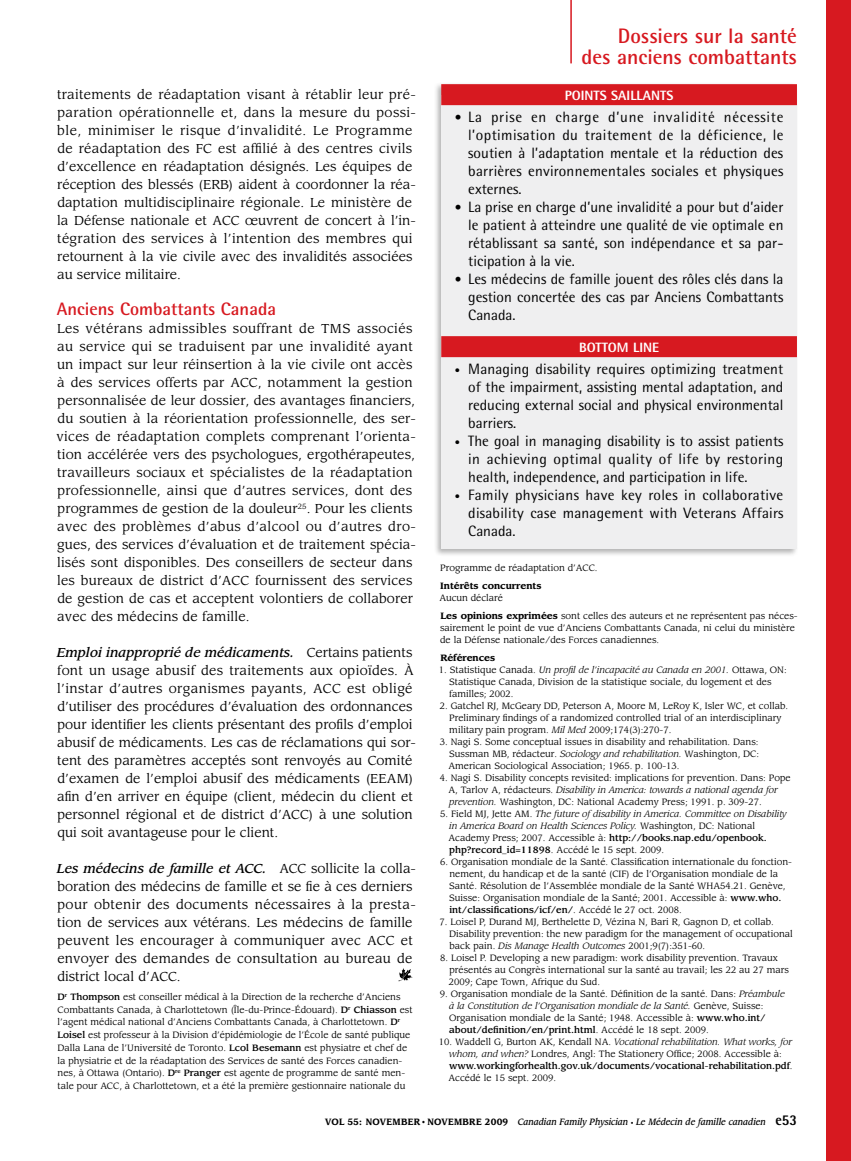
<style>
.page{position:relative;width:851px;height:1161px;background:#fff}
.page>*{position:absolute;margin:0;border:0;box-sizing:border-box;transform-origin:0 0}
.t1{font:700 21px/21px "Rotis Semi Sans Std";color:#d71920;text-align:right}
.t2{font:700 18px "Rotis Semi Sans Std";color:#d71920}
.t3{font:15px/18px "Rotis Semi Sans Std";color:#000;text-align:justify}
.t4{font:800 13.5px "Rotis Semi Sans Std";color:#fff}
.t5{font:12.75px/18px "Leawood Std";letter-spacing:.01em;color:#000}
.t6{font:9px/12px "Leawood Std";color:#000}
.t7{font:italic 500 9px "Leawood Std";color:#000;scale:.9 1}
.t8{font:700 9px "Leawood Std";color:#000}
.s1{font-weight:500;font-style:italic}
.s2{font-weight:500}
.s3{font-size:13.5px}
.s4{font-size:10.5px}
.s5{font-weight:700}
.s6{font-style:italic}
.s7{font-weight:700;font-style:normal}
.s8{font-family:"Times";font-weight:400;font-style:normal}
.s9{font-style:normal;font-size:6px}
.s10{font-family:"Rotis Semi Sans Std";font-weight:800;font-style:normal;font-size:15px}
</style>
<div class="page">
<div style="left:826px;top:0;width:24px;height:1161px;background:#d71920"></div>
<svg style="left:398px;top:968px;width:15px;height:13px"></svg>
<hr style="left:570px;top:0;width:2px;height:63px;background:#d71920">
<div style="left:433px;top:82px;width:366px;height:475px;background:#000;opacity:.3"></div>
<div style="left:441px;top:95px;width:355px;height:454px;background:#efeff0"></div>
<div style="left:441px;top:84px;width:355px;height:21px;background:#d71920"></div>
<div style="left:441px;top:336px;width:355px;height:21px;background:#d71920"></div>
<p class="t5" style="left:57px;top:86px;width:360px">traitements de réadaptation visant à rétablir leur pré&shy;paration opérationnelle et, dans la mesure du possi&shy;ble, minimiser le risque d’invalidité. Le Programme de réadaptation des FC est affilié à des centres civils d’excellence en réadaptation désignés. Les équipes de réception des blessés (ERB) aident à coordonner la réa&shy;daptation multidisciplinaire régionale. Le ministère de la Défense nationale et ACC œuvrent de concert à l’in&shy;tégration des services à l’intention des membres qui retournent à la vie civile avec des invalidités associées au service militaire.</p>
<h2 class="t2" style="left:57px;top:298px;width:221px">Anciens Combattants Canada</h2>
<p class="t5" style="left:57px;top:320px;width:361px">Les vétérans admissibles souffrant de TMS associés au service qui se traduisent par une invalidité ayant un impact sur leur réinsertion à la vie civile ont accès à des services offerts par ACC, notamment la gestion personnalisée de leur dossier, des avantages financiers, du soutien à la réorientation professionnelle, des ser&shy;vices de réadaptation complets comprenant l’orienta&shy;tion accélérée vers des psychologues, ergothérapeutes, travailleurs sociaux et spécialistes de la réadaptation professionnelle, ainsi que d’autres services, dont des programmes de gestion de la douleur<sup>25</sup>. Pour les clients avec des problèmes d’abus d’alcool ou d’autres dro&shy;gues, des services d’évaluation et de traitement spécia&shy;lisés sont disponibles. Des conseillers de secteur dans les bureaux de district d’ACC fournissent des services de gestion de cas et acceptent volontiers de collaborer avec des médecins de famille.</p>
<p class="t5" style="left:57px;top:644px;width:360px"><span class="s1">Emploi inapproprié de médicaments.</span> Certains patients font un usage abusif des traitements aux opioïdes. À l’instar d’autres organismes payants, ACC est obligé d’utiliser des procédures d’évaluation des ordonnances pour identifier les clients présentant des profils d’emploi abusif de médicaments. Les cas de réclamations qui sor&shy;tent des paramètres acceptés sont renvoyés au Comité d’examen de l’emploi abusif des médicaments (EEAM) afin d’en arriver en équipe (client, médecin du client et personnel régional et de district d’ACC) à une solution qui soit avantageuse pour le client.</p>
<p class="t5" style="left:57px;top:860px;width:360px"><span class="s1">Les médecins de famille et ACC.</span> ACC sollicite la colla&shy;boration des médecins de famille et se fie à ces derniers pour obtenir des documents nécessaires à la presta&shy;tion de services aux vétérans. Les médecins de famille peuvent les encourager à communiquer avec ACC et envoyer des demandes de consultation au bureau de district local d’ACC.</p>
<p class="t6" style="left:57px;top:990px;width:356px;line-height:12.8px"><span class="s2">D</span><sup>r</sup> <span class="s2">Thompson</span> est conseiller médical à la Direction de la recherche d’Anciens Combattants Canada, à Charlottetown (Île-du-Prince-Édouard). <span class="s2">D</span><sup>r</sup> <span class="s2">Chiasson</span> est l’agent médical national d’Anciens Combattants Canada, à Charlottetown. <span class="s2">D</span><sup>r </sup><span class="s2">Loisel</span> est professeur à la Division d’épidémiologie de l’École de santé publique Dalla Lana de l’Université de Toronto. <span class="s2">Lcol Besemann</span> est physiatre et chef de la physiatrie et de la réadaptation des Services de santé des Forces canadien&shy;nes, à Ottawa (Ontario). <span class="s2">D</span><sup>re</sup> <span class="s2">Pranger</span> est agente de programme de santé men&shy;tale pour ACC, à Charlottetown, et a été la première gestionnaire nationale du</p>
<h1 class="t1" style="left:581px;top:25px;width:217px">Dossiers sur la santé<br>des anciens combattants</h1>
<h3 class="t4" style="left:565px;top:87px;width:110px">POINTS SAILLANTS</h3>
<h3 class="t3" style="left:468px;top:108px;width:317px;text-indent:-14px"><span class="s3">•</span> La prise en charge d’une invalidité nécessite l’optimisation du traitement de la déficience, le soutien à l’adaptation mentale et la réduction des barrières environnementales sociales et physiques externes.</h3>
<h3 class="t3" style="left:468px;top:198px;width:317px;text-indent:-14px"><span class="s3">•</span> La prise en charge d’une invalidité a pour but d’aider le patient à atteindre une qualité de vie optimale en rétablissant sa santé, son indépendance et sa par&shy;ticipation à la vie.</h3>
<h3 class="t3" style="left:468px;top:270px;width:317px;text-indent:-14px"><span class="s3">•</span> Les médecins de famille jouent des rôles clés dans la gestion concertée des cas par Anciens Combattants Canada.</h3>
<h3 class="t4" style="left:579px;top:339px;width:81px">BOTTOM LINE</h3>
<h3 class="t3" style="left:468px;top:360px;width:317px;text-indent:-14px"><span class="s4">•</span> Managing disability requires optimizing treatment of the impairment, assisting mental adaptation, and reducing external social and physical environmental barriers.</h3>
<h3 class="t3" style="left:468px;top:432px;width:316px;text-indent:-14px"><span class="s4">•</span> The goal in managing disability is to assist patients in achieving optimal quality of life by restoring health, independence, and participation in life.</h3>
<h3 class="t3" style="left:468px;top:486px;width:316px;text-indent:-14px"><span class="s4">•</span> Family physicians have key roles in collaborative disability case management with Veterans Affairs Canada.</h3>
<p class="t6" style="left:440px;top:562px;width:159px">Programme de réadaptation d’ACC.</p>
<p class="t8" style="left:440px;top:580px;width:103px">Intérêts concurrents</p>
<p class="t6" style="left:439px;top:589px;width:360px;line-height:18px">Aucun déclaré<br><span class="s5">Les opinions exprimées</span> sont celles des auteurs et ne représentent pas néces-</p>
<p class="t6" style="left:440px;top:622px;width:356px">sairement le point de vue d’Anciens Combattants Canada, ni celui du ministère de la Défense nationale/des Forces canadiennes.</p>
<p class="t8" style="left:440px;top:652px;width:56px">Références</p>
<p class="t6" style="left:449px;top:664px;width:339px;text-indent:-10px">1. Statistique Canada. <span class="s6">Un profil de l’incapacité au Canada en 2001.</span> Ottawa, ON:<br>Statistique Canada, Division de la statistique sociale, du logement et des familles; 2002.</p>
<p class="t6" style="left:449px;top:700px;width:340px;text-indent:-9px">2. Gatchel RJ, McGeary DD, Peterson A, Moore M, LeRoy K, Isler WC, et collab.<br>Preliminary findings of a randomized controlled trial of an interdisciplinary military pain program. <span class="s6">Mil Med</span> 2009;174(3):270-7.</p>
<p class="t6" style="left:448px;top:736px;width:312px;text-align:justify;text-indent:-9px">3. Nagi S. Some conceptual issues in disability and rehabilitation. Dans:<br>Sussman MB, rédacteur. <span class="s6">Sociology and rehabilitation.</span> Washington, DC:<br>American Sociological Association; 1965. p. 100-13.</p>
<p class="t6" style="left:448px;top:772px;width:344px;text-indent:-9px">4. Nagi S. Disability concepts revisited: implications for prevention. Dans: Pope<br>A, Tarlov A, rédacteurs. <span class="s6">Disability in America: towards a national agenda for prevention.</span> Washington, DC: National Academy Press; 1991. p. 309-27.</p>
<p class="t6" style="left:448px;top:808px;width:340px;text-indent:-8px">5. Field MJ, Jette AM. <span class="s6">The future of disability in America. Committee on Disability in America Board on Health Sciences Policy.</span> Washington, DC: National Academy Press; 2007. Accessible à: <span class="s2">http://books.nap.edu/openbook. php?record_id=11898</span>. Accédé le 15 sept. 2009.</p>
<p class="t6" style="left:449px;top:856px;width:344px;text-indent:-9px">6. Organisation mondiale de la Santé. Classification internationale du fonction&shy;nement, du handicap et de la santé (CIF) de l’Organisation mondiale de la Santé. Résolution de l’Assemblée mondiale de la Santé WHA54.21. Genève, Suisse: Organisation mondiale de la Santé; 2001. Accessible à: <span class="s2">www.who. int/classifications/icf/en/</span>. Accédé le 27 oct. 2008.</p>
<p class="t6" style="left:449px;top:916px;width:345px;text-indent:-10px">7. Loisel P, Durand MJ, Berthelette D, Vézina N, Bari R, Gagnon D, et collab.<br>Disability prevention: the new paradigm for the management of occupational back pain. <span class="s6">Dis Manage Health Outcomes</span> 2001;9(7):351-60.</p>
<p class="t6" style="left:449px;top:952px;width:342px;text-indent:-9px">8. Loisel P. Developing a new paradigm: work disability prevention. Travaux présentés au Congrès international sur la santé au travail; les 22 au 27 mars<br>2009; Cape Town, Afrique du Sud.</p>
<p class="t6" style="left:449px;top:988px;width:337px;text-indent:-9px">9. Organisation mondiale de la Santé. Définition de la santé. Dans: <span class="s6">Préambule à la Constitution de l’Organisation mondiale de la Santé.</span> Genève, Suisse:<br>Organisation mondiale de la Santé; 1948. Accessible à: <span class="s2">www.who.int/ about/definition/en/print.html</span>. Accédé le 18 sept. 2009.</p>
<p class="t6" style="left:448px;top:1036px;width:345px;text-indent:-9px">10. Waddell G, Burton AK, Kendall NA. <span class="s6">Vocational rehabilitation. What works, for whom, and when?</span> Londres, Angl: The Stationery Office; 2008. Accessible à: <span class="s2">www.workingforhealth.gov.uk/documents/vocational-rehabilitation.pdf</span>.<br>Accédé le 15 sept. 2009.</p>
<p class="t7" style="left:325px;top:1116px;width:525px"><span class="s7">Vol 55: november</span> <span class="s8">•</span> <span class="s7">novembre 2009</span> Canadian Family Physician <span class="s9">•</span> Le Médecin de famille canadien <span class="s10">E53</span></p>
</div>
